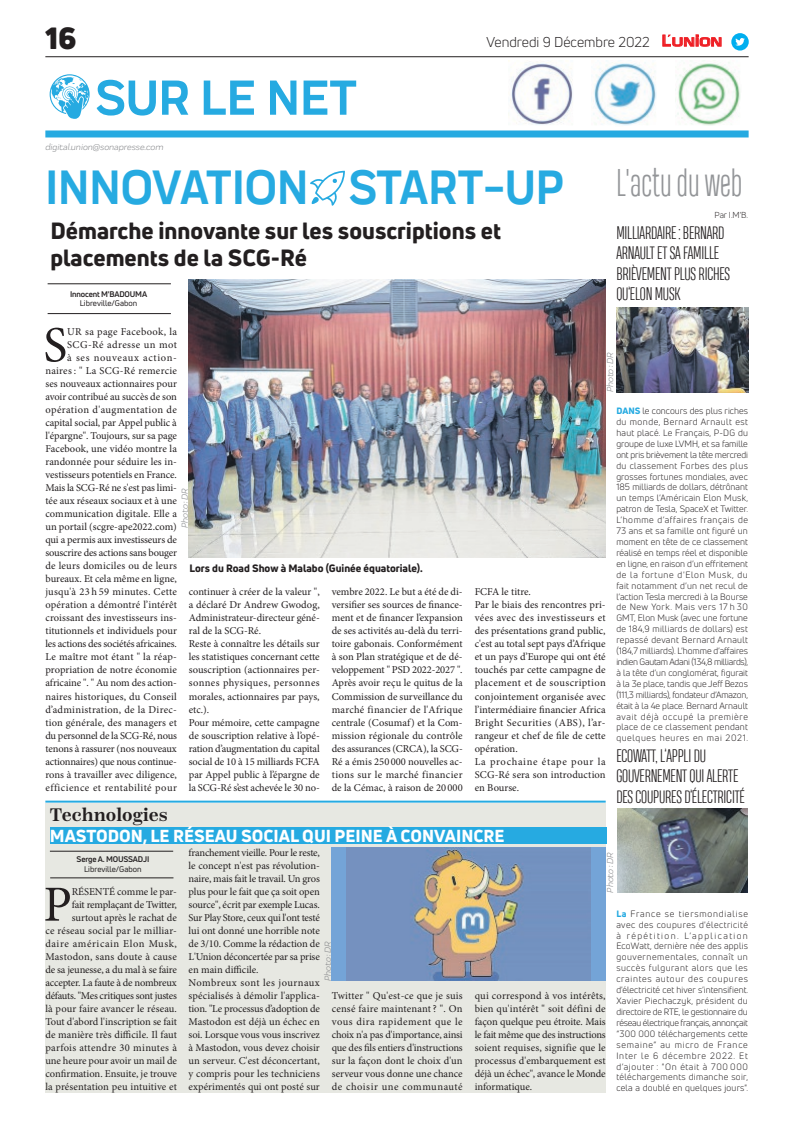
<style>
.page{position:relative;width:794px;height:1129px;background:#fff}
.page>*{position:absolute;margin:0;border:0;box-sizing:border-box;transform-origin:0 0}
.t1{font:700 51px "Praktika";color:#26aae1}
.t2{font:50.5px "Minion Pro";color:#231f20}
.t3{font:700 50px "Praktika";color:#26aae1;scale:.95 1}
.t4{font:900 30px "Uni Neue";color:#231f20}
.t5{font:800 23px/27.6px "Uni Neue";color:#231f20}
.t6{font:600 18px "Scotch Text";color:#231f20}
.t7{font:300 17px/20.5px "Heading Compressed Pro";letter-spacing:-.01em;color:#231f20}
.t8{font:800 17px "Uni Neue";color:#fff}
.t9{font:14px "Uni Neue";color:#231f20}
.t10{font:10.5px/13px "Minion Pro";color:#231f20}
.t11{font:800 10.5px "Uni Neue";color:#231f20}
.t12{font:9px/10.9px "Uni Neue";letter-spacing:.03em;color:#231f20;text-align:justify}
.t13{font:italic 9px "Praktika";color:#818386}
.t14{font:8.5px "Uni Neue";color:#231f20}
.t15{font:700 8px "Uni Neue";letter-spacing:-.02em;color:#231f20}
.t16{font:8px "Uni Neue";color:#231f20}
.s1{font-family:"Eurostile";font-weight:600;font-size:14.9px;color:#ee1d23}
.s2{font-family:"Eurostile";font-weight:600;font-size:11.4px;color:#ee1d23}
.s3{font-weight:800;color:#26aae1}
</style>
<div class="page">
<hr style="left:45px;top:56px;width:703px;height:1px;background:#231f20">
<div style="left:45px;top:130px;width:703px;height:7px;background:#26aae1"></div>
<svg style="left:662px;top:34px;width:60px;height:13px"></svg>
<div style="left:731px;top:33px;width:17px;height:18px;background:#00aeef;border-radius:50%"></div>
<svg style="left:735px;top:38px;width:10px;height:8px"></svg>
<img style="left:508px;top:62px;width:65px;height:63px">
<img style="left:593px;top:62px;width:64px;height:64px">
<img style="left:675px;top:62px;width:66px;height:64px">
<svg style="left:50px;top:74px;width:40px;height:45px"></svg>
<svg style="left:310px;top:171px;width:35px;height:35px"></svg>
<div style="left:45px;top:802px;width:560px;height:289px;background:#e7e8e2"></div>
<hr style="left:45px;top:800px;width:560px;height:2px;background:#26aae1">
<img style="left:616px;top:307px;width:132px;height:85px">
<img style="left:617px;top:808px;width:130px;height:84px">
<div style="left:50px;top:826px;width:556px;height:17px;background:#26aae1"></div>
<hr style="left:50px;top:877px;width:123px;height:1px;background:#231f20">
<hr style="left:50px;top:850px;width:123px;height:1px;background:#231f20">
<div style="left:331px;top:847px;width:274px;height:133px;background:#74a4d7"></div>
<img style="left:346px;top:847px;width:244px;height:133px">
<hr style="left:48px;top:313px;width:123px;height:1px;background:#231f20">
<hr style="left:48px;top:283px;width:123px;height:1px;background:#231f20">
<img style="left:189px;top:280px;width:416px;height:277px">
<h3 class="t4" style="left:45px;top:17px;width:33px">16</h3>
<h3 class="t9" style="left:486px;top:33px;width:237px">Vendredi 9 Décembre 2022 <span class="s1">L</span><span class="s2">UNION</span></h3>
<h1 class="t1" style="left:95px;top:57px;width:263px">SUR LE NET</h1>
<p class="t13" style="left:45px;top:140px;width:120px">digital.union@sonapresse.com</p>
<h3 class="t3" style="left:45px;top:147px;width:735px">INNOVATION START-UP <sup>L'actu</sup> <sup>du</sup> <sup>web</sup></h3>
<p class="t14" style="left:714px;top:210px;width:35px">Par I.M'B.</p>
<h3 class="t7" style="left:616px;top:224px;width:115px">MILLIARDAIRE: BERNARD<br>ARNAULT ET SA FAMILLE<br>BRIÈVEMENT PLUS RICHES<br>QU’ELON MUSK</h3>
<h3 class="t5" style="left:50px;top:216px;width:452px">Démarche innovante sur les souscriptions et placements de la SCG-Ré</h3>
<p class="t15" style="left:70px;top:289px;width:78px">Innocent M'BADOUMA</p>
<p class="t16" style="left:80px;top:298px;width:59px">Libreville/Gabon</p>
<h2 class="t2" style="left:43px;top:311px;width:25px">S</h2>
<p class="t10" style="left:45px;top:325px;width:133px;text-align:right">UR sa page Facebook, la<br>SCG-Ré adresse un mot<br>à ses nouveaux action&shy;naires: " La SCG-Ré remercie ses nouveaux actionnaires pour avoir contribué au succès de son opération d'augmentation de capital social, par Appel public à l'épargne". Toujours, sur sa page<br>Facebook, une vidéo montre la randonnée pour séduire les in&shy;vestisseurs potentiels en France.<br>Mais la SCG-Ré ne s'est pas limi&shy;tée aux réseaux sociaux et à une communication digitale. Elle a un portail (scgre-ape2022.com) qui a permis aux investisseurs de souscrire des actions sans bouger de leurs domiciles ou de leurs bureaux. Et cela même en ligne, jusqu'à 23 h 59 minutes. Cette opération a démontré l’intérêt croissant des investisseurs ins&shy;titutionnels et individuels pour les actions des sociétés africaines.<br>Le maître mot étant " la réap&shy;propriation de notre économie africaine ". " Au nom des action&shy;naires historiques, du Conseil d’administration, de la Direc&shy;tion générale, des managers et du personnel de la SCG-Ré, nous tenons à rassurer (nos nouveaux actionnaires) que nous continue&shy;rons à travailler avec diligence, efficience et rentabilité pour</p>
<p class="t13" style="left:604px;top:392px;width:41px;rotate:-90deg">Photo : DR</p>
<p class="t12" style="left:616px;top:405px;width:133px"><span class="s3">DANS</span> le concours des plus riches du monde, Bernard Arnault est haut placé. Le Français, P-DG du groupe de luxe LVMH, et sa famille ont pris brièvement la tête mercredi du classement Forbes des plus grosses fortunes mondiales, avec 185 milliards de dollars, détrônant un temps l’Américain Elon Musk, patron de Tesla, SpaceX et Twitter.<br>L’homme d’affaires français de 73 ans et sa famille ont figuré un moment en tête de ce classement réalisé en temps réel et disponible en ligne, en raison d’un effritement de la fortune d'Elon Musk, du fait notamment d’un net recul de l’action Tesla mercredi à la Bourse de New York. Mais vers 17 h 30<br>GMT, Elon Musk (avec une fortune de 184,9 milliards de dollars) est repassé devant Bernard Arnault (184,7 milliards). L’homme d’affaires indien Gautam Adani (134,8 milliards), à la tête d’un conglomérat, figurait à la 3e place, tandis que Jeff Bezos (111,3 milliards), fondateur d’Amazon, était à la 4e place. Bernard Arnault avait déjà occupé la première place de ce classement pendant quelques heures en mai 2021.</p>
<h3 class="t7" style="left:616px;top:747px;width:130px">ECOWATT, L’APPLI DU<br>GOUVERNEMENT QUI ALERTE<br>DES COUPURES D’ÉLECTRICITÉ</h3>
<p class="t13" style="left:178px;top:528px;width:41px;rotate:-90deg">Photo : DR</p>
<p class="t11" style="left:189px;top:561px;width:235px">Lors du Road Show à Malabo (Guinée équatoriale).</p>
<p class="t10" style="left:189px;top:585px;width:132px">continuer à créer de la valeur ", a déclaré Dr Andrew Gwodog,<br>Administrateur-directeur géné&shy;ral de la SCG-Ré.<br>Reste à connaître les détails sur les statistiques concernant cette souscription (actionnaires per&shy;sonnes physiques, personnes morales, actionnaires par pays, etc.).<br>Pour mémoire, cette campagne de souscription relative à l’opé&shy;ration d’augmentation du capital social de 10 à 15 milliards FCFA par Appel public à l’épargne de la SCG-Ré s’est achevée le 30 no-</p>
<p class="t10" style="left:332px;top:585px;width:132px;text-align:justify">vembre 2022. Le but a été de di&shy;versifier ses sources de finance&shy;ment et de financer l’expansion de ses activités au-delà du terri&shy;toire gabonais. Conformément à son Plan stratégique et de dé&shy;veloppement " PSD 2022-2027 ".<br>Après avoir reçu le quitus de la Commission de surveillance du marché financier de l'Afrique centrale (Cosumaf) et la Com&shy;mission régionale du contrôle des assurances (CRCA), la SCG-Ré a émis 250 000 nouvelles ac&shy;tions sur le marché financier de la Cémac, à raison de 20 000</p>
<p class="t10" style="left:475px;top:585px;width:132px">FCFA le titre.<br>Par le biais des rencontres pri&shy;vées avec des investisseurs et des présentations grand public, c'est au total sept pays d’Afrique et un pays d’Europe qui ont été touchés par cette campagne de placement et de souscription conjointement organisée avec l’intermédiaire financier Africa<br>Bright Securities (ABS), l’ar&shy;rangeur et chef de file de cette opération.<br>La prochaine étape pour la<br>SCG-Ré sera son introduction en Bourse.</p>
<h3 class="t6" style="left:50px;top:804px;width:120px">Technologies</h3>
<p class="t15" style="left:77px;top:854px;width:74px">Serge A. MOUSSADJI</p>
<p class="t16" style="left:84px;top:864px;width:59px">Libreville/Gabon</p>
<h3 class="t8" style="left:50px;top:823px;width:456px">MASTODON, LE RÉSEAU SOCIAL QUI PEINE À CONVAINCRE</h3>
<p class="t10" style="left:189px;top:845px;width:133px">franchement vieille. Pour le reste, le concept n'est pas révolution&shy;naire, mais fait le travail. Un gros plus pour le fait que ça soit open source", écrit par exemple Lucas.<br>Sur Play Store, ceux qui l'ont testé lui ont donné une horrible note de 3/10. Comme la rédaction de<br>L'Union déconcertée par sa prise en main difficile.<br>Nombreux sont les journaux spécialisés à démolir l'applica&shy;tion. "Le processus d’adoption de<br>Mastodon est déjà un échec en soi. Lorsque vous vous inscrivez à Mastodon, vous devez choisir un serveur. C'est déconcertant, y compris pour les techniciens expérimentés qui ont posté sur</p>
<p class="t13" style="left:604px;top:892px;width:41px;rotate:-90deg">Photo : DR</p>
<p class="t10" style="left:45px;top:884px;width:133px;text-align:right">RÉSENTÉ comme le par-<br>fait remplaçant de Twitter, surtout après le rachat de<br>ce réseau social par le milliar&shy;daire américain Elon Musk,<br>Mastodon, sans doute à cause de sa jeunesse, a du mal à se faire accepter. La faute à de nombreux défauts. "Mes critiques sont justes là pour faire avancer le réseau.<br>Tout d'abord l'inscription se fait de manière très difficile. Il faut parfois attendre 30 minutes à une heure pour avoir un mail de confirmation. Ensuite, je trouve la présentation peu intuitive et</p>
<h2 class="t2" style="left:43px;top:870px;width:30px">P</h2>
<p class="t12" style="left:616px;top:907px;width:133px"><span class="s3">La</span> France se tiersmondialise avec des coupures d'électricité à répétition. L’application EcoWatt, dernière née des applis gouvernementales, connaît un succès fulgurant alors que les craintes autour des coupures d'électricité cet hiver s’intensifient.<br>Xavier Piechaczyk, président du directoire de RTE, le gestionnaire du réseau électrique français, annonçait “300 000 téléchargements cette semaine” au micro de France Inter le 6 décembre 2022. Et d’ajouter : "On était à 700 000 téléchargements dimanche soir, cela a doublé en quelques jours".</p>
<p class="t13" style="left:321px;top:980px;width:41px;rotate:-90deg">Photo : DR</p>
<p class="t10" style="left:332px;top:988px;width:132px;text-align:justify">Twitter " Qu'est-ce que je suis censé faire maintenant? ". On vous dira rapidement que le choix n'a pas d'importance, ainsi que des fils entiers d'instructions sur la façon dont le choix d'un serveur vous donne une chance de choisir une communauté</p>
<p class="t10" style="left:475px;top:988px;width:132px;text-align:justify">qui correspond à vos intérêts, bien qu'intérêt " soit défini de façon quelque peu étroite. Mais le fait même que des instructions soient requises, signifie que le processus d'embarquement est déjà un échec", avance le Monde informatique.</p>
</div>
